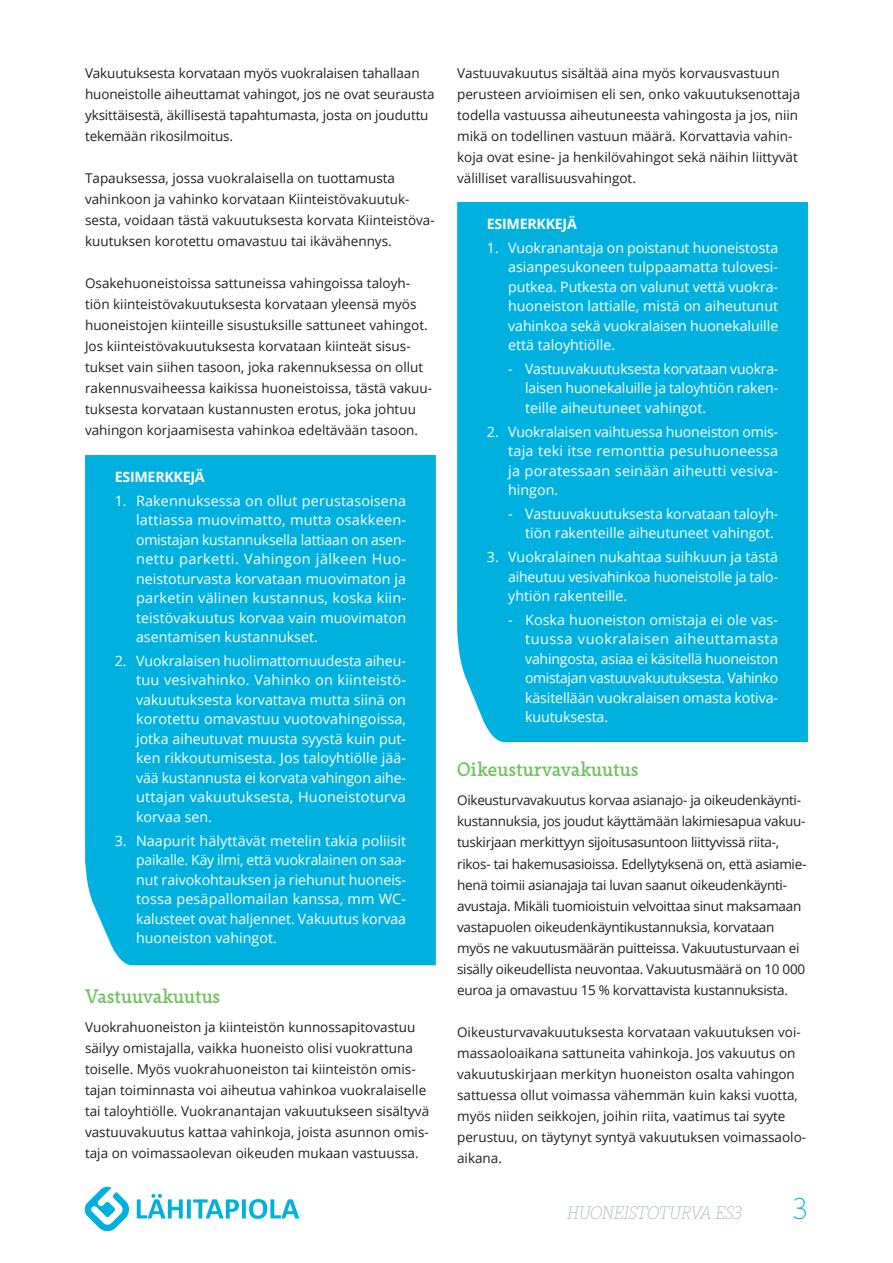
<style>
.page{position:relative;width:893px;height:1263px;background:#fff}
.page>*{position:absolute;margin:0;border:0;box-sizing:border-box;transform-origin:0 0}
.t1{font:300 30px "Lahitapiola Slab";color:#00b1df}
.t2{font:19.5px "Lahitapiola Slab";letter-spacing:-.01em;color:#71c160}
.t3{font:italic 300 18px "Lahitapiola Slab";letter-spacing:-.025em;color:#a7b7be}
.t4{font:14.25px/19.5px "Open Sans";color:#fff;text-align:justify}
.t5{font:700 14.25px "Open Sans";letter-spacing:-.02em;color:#fff}
.t6{font:13.5px/21px "Open Sans";color:#231f20}
.t7{font:13.5px/21px "Open Sans";letter-spacing:-.02em;color:#231f20}
</style>
<div class="page">
<svg style="left:137px;top:1194px;width:162px;height:25px"></svg>
<svg style="left:84px;top:1186px;width:46px;height:46px"></svg>
<div style="left:85px;top:455px;width:351px;height:510px;background:#00b1df"></div>
<div style="left:457px;top:202px;width:351px;height:540px;background:#00b1df"></div>
<p class="t6" style="left:85px;top:63px;width:351px">Vakuutuksesta korvataan myös vuokralaisen tahallaan huoneistolle aiheuttamat vahingot, jos ne ovat seurausta yksittäisestä, äkillisestä tapahtumasta, josta on jouduttu tekemään rikosilmoitus.</p>
<p class="t6" style="left:85px;top:168px;width:351px">Tapauksessa, jossa vuokralaisella on tuottamusta vahinkoon ja vahinko korvataan Kiinteistövakuutuk&shy;sesta, voidaan tästä vakuutuksesta korvata Kiinteistöva&shy;kuutuksen korotettu omavastuu tai ikävähennys.</p>
<p class="t6" style="left:85px;top:273px;width:349px">Osakehuoneistoissa sattuneissa vahingoissa taloyh&shy;tiön kiinteistövakuutuksesta korvataan yleensä myös huoneistojen kiinteille sisustuksille sattuneet vahingot.<br>Jos kiinteistövakuutuksesta korvataan kiinteät sisus&shy;tukset vain siihen tasoon, joka rakennuksessa on ollut rakennusvaiheessa kaikissa huoneistoissa, tästä vakuu&shy;tuksesta korvataan kustannusten erotus, joka johtuu vahingon korjaamisesta vahinkoa edeltävään tasoon.</p>
<p class="t5" style="left:115px;top:467px;width:91px">ESIMERKKEJÄ</p>
<p class="t4" style="left:136px;top:490px;width:272px;text-indent:-21px">1. Rakennuksessa on ollut perustasoisena lattiassa muovimatto, mutta osakkeen&shy;omistajan kustannuksella lattiaan on asen&shy;nettu parketti. Vahingon jälkeen Huo&shy;neistoturvasta korvataan muovimaton ja parketin välinen kustannus, koska kiin&shy;teistövakuutus korvaa vain muovimaton asentamisen kustannukset.</p>
<p class="t4" style="left:136px;top:651px;width:272px;text-indent:-21px">2. Vuokralaisen huolimattomuudesta aiheu&shy;tuu vesivahinko. Vahinko on kiinteistö&shy;vakuutuksesta korvattava mutta siinä on korotettu omavastuu vuotovahingoissa, jotka aiheutuvat muusta syystä kuin put&shy;ken rikkoutumisesta. Jos taloyhtiölle jää&shy;vää kustannusta ei korvata vahingon aihe&shy;uttajan vakuutuksesta, Huoneistoturva korvaa sen.</p>
<p class="t4" style="left:136px;top:830px;width:272px;text-indent:-21px">3. Naapurit hälyttävät metelin takia poliisit paikalle. Käy ilmi, että vuokralainen on saa&shy;nut raivokohtauksen ja riehunut huoneis&shy;tossa pesäpallomailan kanssa, mm WC&shy;kalusteet ovat haljennet. Vakuutus korvaa huoneiston vahingot.</p>
<h2 class="t2" style="left:85px;top:984px;width:137px">Vastuuvakuutus</h2>
<p class="t6" style="left:85px;top:1016px;width:346px">Vuokrahuoneiston ja kiinteistön kunnossapitovastuu säilyy omistajalla, vaikka huoneisto olisi vuokrattuna toiselle. Myös vuokrahuoneiston tai kiinteistön omis&shy;tajan toiminnasta voi aiheutua vahinkoa vuokralaiselle tai taloyhtiölle. Vuokranantajan vakuutukseen sisältyvä vastuuvakuutus kattaa vahinkoja, joista asunnon omis&shy;taja on voimassaolevan oikeuden mukaan vastuussa.</p>
<p class="t6" style="left:457px;top:63px;width:345px">Vastuuvakuutus sisältää aina myös korvausvastuun perusteen arvioimisen eli sen, onko vakuutuksenottaja todella vastuussa aiheutuneesta vahingosta ja jos, niin mikä on todellinen vastuun määrä. Korvattavia vahin&shy;koja ovat esine- ja henkilövahingot sekä näihin liittyvät välilliset varallisuusvahingot.</p>
<p class="t5" style="left:487px;top:214px;width:91px">ESIMERKKEJÄ</p>
<p class="t4" style="left:508px;top:237px;width:272px;text-indent:-21px">1. Vuokranantaja on poistanut huoneistosta asianpesukoneen tulppaamatta tulovesi&shy;putkea. Putkesta on valunut vettä vuokra&shy;huoneiston lattialle, mistä on aiheutunut vahinkoa sekä vuokralaisen huonekaluille että taloyhtiölle.</p>
<p class="t4" style="left:525px;top:359px;width:255px;text-indent:-17px">- Vastuuvakuutuksesta korvataan vuokra&shy;laisen huonekaluille ja taloyhtiön raken&shy;teille aiheutuneet vahingot.</p>
<p class="t4" style="left:508px;top:421px;width:272px;text-indent:-21px">2. Vuokralaisen vaihtuessa huoneiston omis&shy;taja teki itse remonttia pesuhuoneessa ja poratessaan seinään aiheutti vesiva&shy;hingon.</p>
<p class="t4" style="left:508px;top:504px;width:272px;text-align:right">- Vastuuvakuutuksesta korvataan taloyh&shy;tiön rakenteille aiheutuneet vahingot.</p>
<p class="t4" style="left:508px;top:547px;width:272px;text-indent:-21px">3. Vuokralainen nukahtaa suihkuun ja tästä aiheutuu vesivahinkoa huoneistolle ja talo&shy;yhtiön rakenteille.</p>
<p class="t4" style="left:525px;top:610px;width:255px;text-indent:-17px">- Koska huoneiston omistaja ei ole vas&shy;tuussa vuokralaisen aiheuttamasta vahingosta, asiaa ei käsitellä huoneiston omistajan vastuuvakuutuksesta. Vahinko käsitellään vuokralaisen omasta kotiva&shy;kuutuksesta.</p>
<h2 class="t2" style="left:457px;top:757px;width:183px">Oikeusturvavakuutus</h2>
<p class="t7" style="left:457px;top:790px;width:351px">Oikeusturvavakuutus korvaa asianajo- ja oikeudenkäynti&shy;kustannuksia, jos joudut käyttämään lakimiesapua vakuu&shy;tuskirjaan merkittyyn sijoitusasuntoon liittyvissä riita-, rikos- tai hakemusasioissa. Edellytyksenä on, että asiamie&shy;henä toimii asianajaja tai luvan saanut oikeudenkäynti&shy;avustaja. Mikäli tuomioistuin velvoittaa sinut maksamaan vastapuolen oikeudenkäyntikustannuksia, korvataan myös ne vakuutusmäärän puitteissa. Vakuutusturvaan ei sisälly oikeudellista neuvontaa. Vakuutusmäärä on 10 000 euroa ja omavastuu 15 % korvattavista kustannuksista.</p>
<p class="t6" style="left:457px;top:1021px;width:351px">Oikeusturvavakuutuksesta korvataan vakuutuksen voi&shy;massaoloaikana sattuneita vahinkoja. Jos vakuutus on vakuutuskirjaan merkityn huoneiston osalta vahingon sattuessa ollut voimassa vähemmän kuin kaksi vuotta, myös niiden seikkojen, joihin riita, vaatimus tai syyte perustuu, on täytynyt syntyä vakuutuksen voimassaolo&shy;aikana.</p>
<h3 class="t3" style="left:567px;top:1201px;width:177px">HUONEISTOTURVA ES3</h3>
<h1 class="t1" style="left:792px;top:1190px;width:17px">3</h1>
</div>
